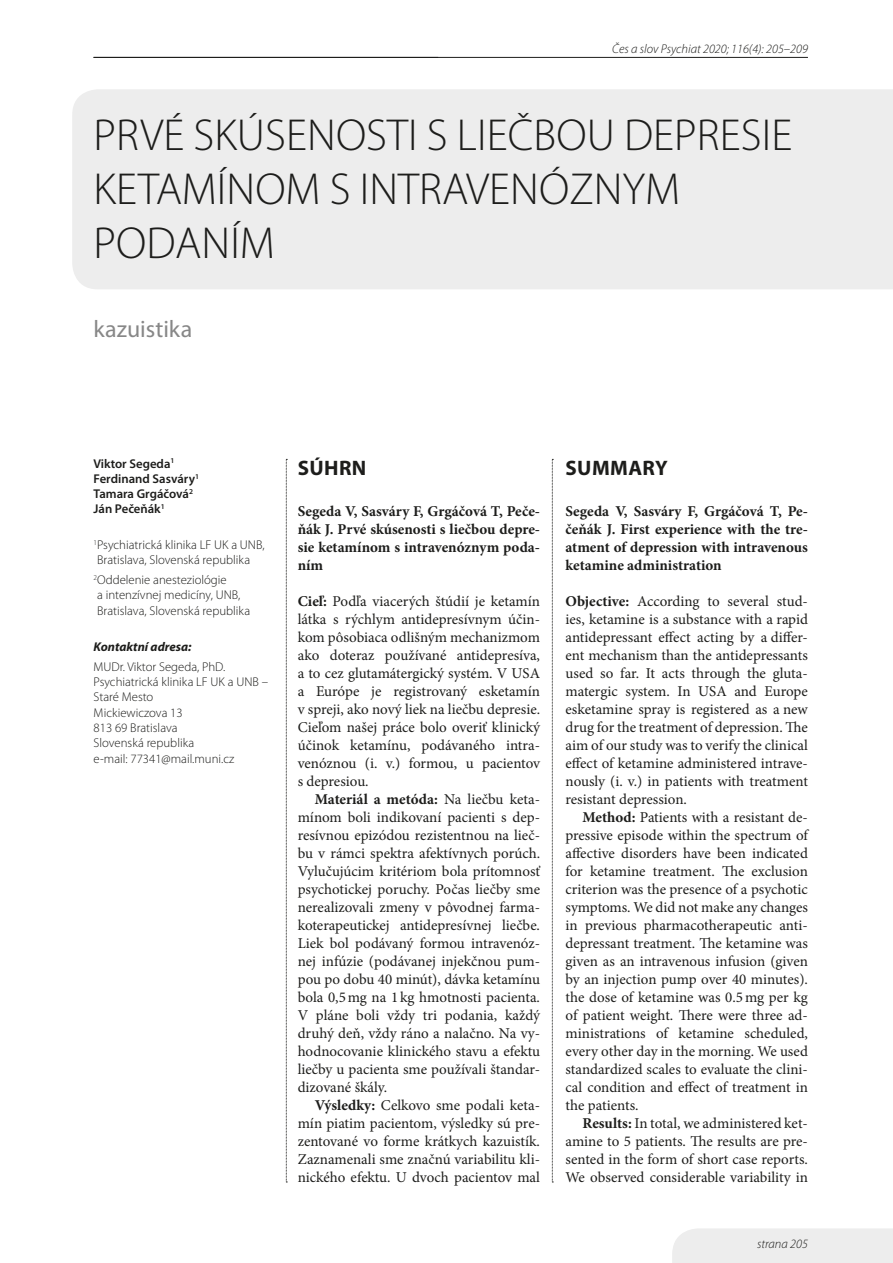
<style>
.page{position:relative;width:893px;height:1263px;background:#fff}
.page>*{position:absolute;margin:0;border:0;box-sizing:border-box;transform-origin:0 0}
.t1{font:300 45px "Myriad Pro";color:#1d1d1b}
.t2{font:24px "Myriad Pro";color:#878787}
.t3{font:700 21px "Myriad Pro";letter-spacing:.02em;color:#1d1d1b}
.t4{font:15px/18px "Minion Pro";color:#1d1d1b;text-align:justify}
.t5{font:700 15px/18px "Minion Pro";color:#1d1d1b;text-align:justify}
.t6{font:300 12.75px/15.3px "Myriad Pro";color:#1d1d1b}
.t7{font:600 12.75px/15.3px "Myriad Pro";color:#1d1d1b}
.t8{font:italic 300 12.75px "Myriad Pro";color:#1d1d1b}
.t9{font:italic 700 12.75px "Myriad Pro";color:#1d1d1b}
.s1{font-weight:700}
</style>
<div class="page">
<hr style="left:94px;top:57px;width:714px;height:1px;background:#1d1d1b">
<div style="left:672px;top:1228px;width:221px;height:35px;background:#ededed"></div>
<div style="left:72px;top:89px;width:821px;height:200px;background:#ededed"></div>
<svg style="left:286px;top:459px;width:1px;height:724px"></svg>
<svg style="left:552px;top:459px;width:1px;height:724px"></svg>
<p class="t8" style="left:612px;top:42px;width:197px">Čes a slov Psychiat 2020; 116(4): 205–209</p>
<h1 class="t1" style="left:94px;top:111px;width:466px">Prvé skúsenosti sliečbou</h1>
<h1 class="t1" style="left:624px;top:111px;width:170px">depresie</h1>
<h1 class="t1" style="left:94px;top:165px;width:164px">ketamínom</h1>
<h1 class="t1" style="left:330px;top:165px;width:346px">s intraven óznym</h1>
<h1 class="t1" style="left:94px;top:219px;width:177px">podaním</h1>
<h2 class="t2" style="left:94px;top:314px;width:100px">kazuistika</h2>
<p class="t7" style="left:94px;top:455px;width:107px">Viktor Segeda<sup>1<br></sup>Ferdinand Sasváry<sup>1<br></sup>Tamara Grgáčová<sup>2<br></sup>Ján Pečeňák<sup>1</sup></p>
<p class="t6" style="left:94px;top:537px;width:173px"><sup>1</sup>Psychiatrická klinika LF UK a UNB,<br>Bratislava, Slovenská republika</p>
<p class="t6" style="left:94px;top:572px;width:158px"><sup>2</sup>Oddelenie anesteziológie<br>a intenzívnej medicíny, UNB,<br>Bratislava, Slovenská republika</p>
<p class="t9" style="left:94px;top:638px;width:100px">Kontaktní adresa:</p>
<p class="t6" style="left:94px;top:659px;width:176px">MUDr. Viktor Segeda, PhD.<br>Psychiatrická klinika LF UK a UNB –<br>Staré Mesto<br>Mickiewiczova 13<br>813 69 Bratislava<br>Slovenská republika<br>e-mail: 77341@mail.muni.cz</p>
<h3 class="t3" style="left:298px;top:454px;width:70px">SÚHRN</h3>
<p class="t5" style="left:298px;top:502px;width:244px">Segeda V, Sasváry F, Grgáčová T, Peče&shy;ňák J. Prvé skúsenosti s liečbou depre&shy;sie ketamínom s intravenóznym poda&shy;ním</p>
<p class="t4" style="left:298px;top:592px;width:244px"><span class="s1">Cieľ:</span> Podľa viacerých štúdií je ketamín látka s rýchlym antidepresívnym účin&shy;kom pôsobiaca odlišným mechanizmom ako doteraz používané antidepresíva, a to cez glutamátergický systém. V USA a Európe je registrovaný esketamín v spreji, ako nový liek na liečbu depresie.<br>Cieľom našej práce bolo overiť klinický účinok ketamínu, podávaného intra&shy;venóznou (i. v.) formou, u pacientov s depresiou.</p>
<p class="t4" style="left:298px;top:790px;width:244px;text-indent:17px"><span class="s1">Materiál a metóda:</span> Na liečbu keta&shy;mínom boli indikovaní pacienti s dep&shy;resívnou epizódou rezistentnou na lieč&shy;bu v rámci spektra afektívnych porúch.<br>Vylučujúcim kritériom bola prítomnosť psychotickej poruchy. Počas liečby sme nerealizovali zmeny v pôvodnej farma&shy;koterapeutickej antidepresívnej liečbe.<br>Liek bol podávaný formou intravenóz&shy;nej infúzie (podávanej injekčnou pum&shy;pou po dobu 40 minút), dávka ketamínu bola 0,5mg na 1 kg hmotnosti pacienta.<br>V pláne boli vždy tri podania, každý druhý deň, vždy ráno a nalačno. Na vy&shy;hodnocovanie klinického stavu a efektu liečby u pacienta sme používali štandar&shy;dizované škály.</p>
<p class="t4" style="left:298px;top:1096px;width:244px;text-indent:17px"><span class="s1">Výsledky:</span> Celkovo sme podali keta&shy;mín piatim pacientom, výsledky sú pre&shy;zentované vo forme krátkych kazuistík.<br>Zaznamenali sme značnú variabilitu kli&shy;nického efektu. U dvoch pacientov mal</p>
<h3 class="t3" style="left:566px;top:454px;width:104px">SUMMARY</h3>
<p class="t5" style="left:566px;top:502px;width:244px">Segeda V, Sasváry F, Grgáčová T, Pe&shy;čeňák J. First experience with the tre&shy;atment of depression with intravenous ketamine administration</p>
<p class="t4" style="left:565px;top:592px;width:244px"><span class="s1">Objective:</span> According to several stud&shy;ies, ketamine is a substance with a rapid antidepressant effect acting by a differ&shy;ent mechanism than the antidepressants used so far. It acts through the gluta&shy;matergic system. In USA and Europe esketamine spray is registered as a new drug for the treatment of depression. The aim of our study was to verify the clinical effect of ketamine administered intrave&shy;nously (i. v.) in patients with treatment resistant depression.</p>
<p class="t4" style="left:565px;top:808px;width:244px;text-indent:17px"><span class="s1">Method:</span> Patients with a resistant de&shy;pressive episode within the spectrum of affective disorders have been indicated for ketamine treatment. The exclusion criterion was the presence of a psychotic symptoms. We did not make any changes in previous pharmacotherapeutic anti&shy;depressant treatment. The ketamine was given as an intravenous infusion (given by an injection pump over 40 minutes). the dose of ketamine was 0.5mg per kg of patient weight. There were three ad&shy;ministrations of ketamine scheduled, every other day in the morning. We used standardized scales to evaluate the clini&shy;cal condition and effect of treatment in the patients.</p>
<p class="t4" style="left:565px;top:1114px;width:244px;text-indent:17px"><span class="s1">Results:</span> In total, we administered ket&shy;amine to 5 patients. The results are pre&shy;sented in the form of short case reports.<br>We observed considerable variability in</p>
<p class="t8" style="left:757px;top:1237px;width:52px">strana 205</p>
</div>
